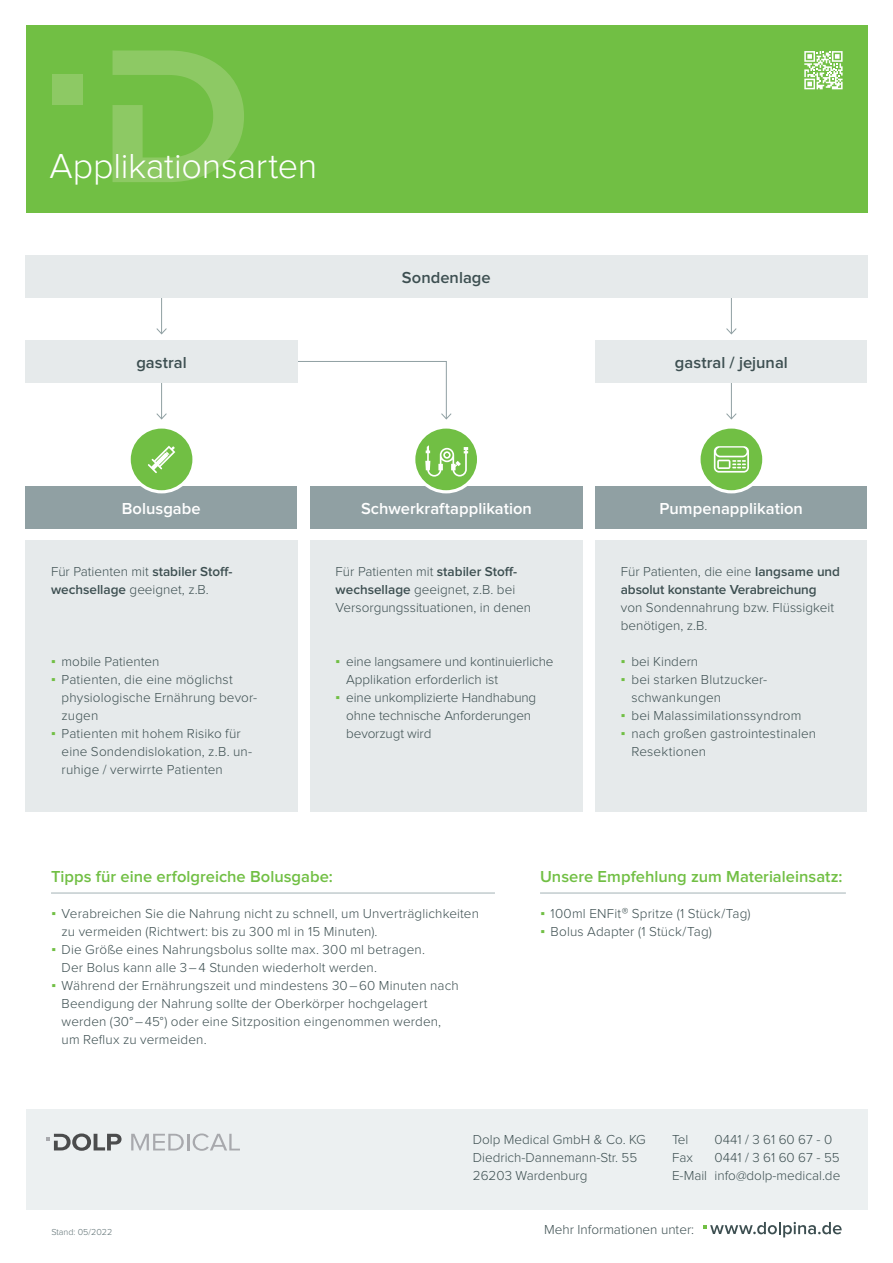
<style>
.page{position:relative;width:893px;height:1263px;background:#fff}
.page>*{position:absolute;margin:0;border:0;box-sizing:border-box;transform-origin:0 0}
.t1{font:300 36px "Proxima Nova";letter-spacing:-.005em;color:#fff}
.t2{font:600 16.5px "Proxima Nova";color:#71bf44}
.t3{font:600 16.5px "Proxima Nova";color:#fff}
.t4{font:600 16.5px "Proxima Nova";color:#3d4f51}
.t5{font:300 13.5px/18px "Proxima Nova";letter-spacing:.01em;color:#3d4f51}
.t6{font:300 13.5px/18px "Proxima Nova";letter-spacing:-.01em;color:#3d4f51}
.t7{font:600 13.5px/18px "Proxima Nova";letter-spacing:-.01em;color:#3d4f51}
.t8{font:300 9px "Proxima Nova";color:#5e7073}
.s1{font-weight:600}
.s2{font-family:"Verdana";font-weight:700;color:#71bf44}
.s3{font-weight:300}
</style>
<div class="page">
<div style="left:26px;top:1109px;width:841px;height:100px;background:#ecf0f1"></div>
<svg style="left:131px;top:1133px;width:109px;height:18px"></svg>
<svg style="left:46px;top:1133px;width:76px;height:18px"></svg>
<svg style="left:703px;top:1222px;width:139px;height:15px"></svg>
<div style="left:26px;top:26px;width:842px;height:187px;background:#71bf44"></div>
<svg style="left:112px;top:50px;width:132px;height:132px"></svg>
<div style="left:52px;top:75px;width:30px;height:30px;background:#8dc964"></div>
<svg style="left:804px;top:51px;width:39px;height:38px"></svg>
<hr style="left:731px;top:294px;width:1px;height:40px;background:#90a0a3">
<svg style="left:726px;top:327px;width:11px;height:8px"></svg>
<hr style="left:161px;top:294px;width:1px;height:40px;background:#90a0a3">
<svg style="left:156px;top:327px;width:11px;height:8px"></svg>
<hr style="left:161px;top:380px;width:1px;height:39px;background:#90a0a3">
<svg style="left:156px;top:413px;width:11px;height:7px"></svg>
<svg style="left:298px;top:361px;width:154px;height:59px"></svg>
<hr style="left:731px;top:376px;width:1px;height:43px;background:#90a0a3">
<svg style="left:726px;top:413px;width:11px;height:7px"></svg>
<div style="left:26px;top:486px;width:271px;height:42px;background:#90a0a3"></div>
<div style="left:310px;top:486px;width:273px;height:42px;background:#90a0a3"></div>
<div style="left:595px;top:486px;width:272px;height:42px;background:#90a0a3"></div>
<div style="left:26px;top:540px;width:272px;height:272px;background:#e6eaeb"></div>
<div style="left:310px;top:540px;width:273px;height:272px;background:#e6eaeb"></div>
<div style="left:595px;top:540px;width:272px;height:272px;background:#e6eaeb"></div>
<div style="left:25px;top:255px;width:842px;height:43px;background:#e6eaeb"></div>
<div style="left:26px;top:340px;width:272px;height:43px;background:#e6eaeb"></div>
<div style="left:595px;top:340px;width:272px;height:43px;background:#e6eaeb"></div>
<div style="left:412px;top:425px;width:68px;height:68px;background:#fff;border-radius:50%"></div>
<svg style="left:415px;top:429px;width:62px;height:61px"></svg>
<div style="left:128px;top:425px;width:68px;height:68px;background:#fff;border-radius:50%"></div>
<div style="left:697px;top:425px;width:68px;height:68px;background:#fff;border-radius:50%"></div>
<svg style="left:701px;top:429px;width:61px;height:61px"></svg>
<div style="left:719px;top:461px;width:10px;height:6px;background:#71bf44"></div>
<div style="left:716px;top:448px;width:31px;height:8px;background:#71bf44;border-radius:4px"></div>
<hr style="left:51px;top:893px;width:444px;height:1px;background:#a3b2b5">
<hr style="left:540px;top:893px;width:306px;height:1px;background:#a3b2b5">
<svg style="left:131px;top:429px;width:61px;height:61px"></svg>
<h1 class="t1" style="left:49px;top:150px;width:269px">Applikationsarten</h1>
<p class="t4" style="left:402px;top:270px;width:90px">Sondenlage</p>
<p class="t4" style="left:136px;top:355px;width:52px">gastral</p>
<p class="t4" style="left:675px;top:355px;width:114px">gastral / jejunal</p>
<p class="t3" style="left:122px;top:501px;width:80px">Bolusgabe</p>
<p class="t3" style="left:361px;top:501px;width:172px">Schwerkraftapplikation</p>
<p class="t3" style="left:660px;top:501px;width:145px">Pumpenapplikation</p>
<p class="t5" style="left:51px;top:563px;width:183px">Für Patienten mit <span class="s1">stabiler Stoff&shy;wechsellage</span> geeignet, z.B.</p>
<p class="t5" style="left:51px;top:653px;width:110px"><span class="s2">▪</span> mobile Patienten</p>
<p class="t5" style="left:62px;top:671px;width:197px;text-indent:-11px"><span class="s2">▪</span> Patienten, die eine möglichst physiologische Ernährung bevor&shy;zugen</p>
<p class="t5" style="left:62px;top:725px;width:192px;text-indent:-11px"><span class="s2">▪</span> Patienten mit hohem Risiko für eine Sondendislokation, z.B. un&shy;ruhige / verwirrte Patienten</p>
<p class="t5" style="left:336px;top:563px;width:197px">Für Patienten mit <span class="s1">stabiler Stoff&shy;wechsellage</span> geeignet, z.B. bei<br>Versorgungssituationen, in denen</p>
<p class="t6" style="left:346px;top:653px;width:209px;text-indent:-11px"><span class="s2">▪</span> eine langsamere und kontinuierliche<br>Applikation erforderlich ist</p>
<p class="t6" style="left:346px;top:689px;width:192px;text-indent:-11px"><span class="s2">▪</span> eine unkomplizierte Handhabung ohne technische Anforderungen bevorzugt wird</p>
<p class="t7" style="left:621px;top:563px;width:221px"><span class="s3">Für Patienten, die eine</span> langsame und absolut konstante Verabreichung</p>
<p class="t5" style="left:621px;top:599px;width:215px">von Sondennahrung bzw. Flüssigkeit benötigen, z.B.</p>
<p class="t5" style="left:621px;top:653px;width:79px"><span class="s2">▪</span> bei Kindern</p>
<p class="t5" style="left:631px;top:671px;width:137px;text-indent:-11px"><span class="s2">▪</span> bei starken Blutzucker&shy;schwankungen</p>
<p class="t5" style="left:621px;top:707px;width:182px"><span class="s2">▪</span> bei Malassimilationssyndrom</p>
<p class="t5" style="left:631px;top:725px;width:186px;text-indent:-11px"><span class="s2">▪</span> nach großen gastrointestinalen<br>Resektionen</p>
<p class="t2" style="left:51px;top:869px;width:283px">Tipps für eine erfolgreiche Bolusgabe:</p>
<p class="t2" style="left:540px;top:869px;width:304px">Unsere Empfehlung zum Materialeinsatz:</p>
<p class="t5" style="left:62px;top:905px;width:419px;text-indent:-10px"><span class="s2">▪</span> Verabreichen Sie die Nahrung nicht zu schnell, um Unverträglichkeiten zu vermeiden (Richtwert: bis zu 300 ml in 15 Minuten).</p>
<p class="t5" style="left:62px;top:941px;width:365px;text-indent:-10px"><span class="s2">▪</span> Die Größe eines Nahrungsbolus sollte max. 300 ml betragen.<br>Der Bolus kann alle 3–4 Stunden wiederholt werden.</p>
<p class="t5" style="left:62px;top:977px;width:399px;text-indent:-10px"><span class="s2">▪</span> Während der Ernährungszeit und mindestens 30–60 Minuten nach Beendigung der Nahrung sollte der Oberkörper hochgelagert werden (30°–45°) oder eine Sitzposition eingenommen werden, um Reflux zu vermeiden.</p>
<p class="t5" style="left:540px;top:905px;width:212px"><span class="s2">▪</span> 100ml ENFit® Spritze (1 Stück/Tag)</p>
<p class="t5" style="left:540px;top:923px;width:173px"><span class="s2">▪</span> Bolus Adapter (1 Stück/Tag)</p>
<p class="t8" style="left:51px;top:1227px;width:62px">Stand: 05/2022</p>
<p class="t5" style="left:473px;top:1131px;width:174px">Dolp Medical GmbH &amp; Co. KG<br>Diedrich-Dannemann-Str. 55<br>26203 Wardenburg</p>
<p class="t5" style="left:672px;top:1131px;width:18px">Tel</p>
<p class="t5" style="left:715px;top:1131px;width:119px">0441 / 3 61 60 67 - 0</p>
<p class="t5" style="left:672px;top:1149px;width:22px">Fax</p>
<p class="t5" style="left:672px;top:1149px;width:170px;text-align:right">0441 / 3 61 60 67 - 55<br>E-Mail info@dolp-medical.de</p>
<p class="t5" style="left:544px;top:1221px;width:152px">Mehr Informationen unter:</p>
</div>
